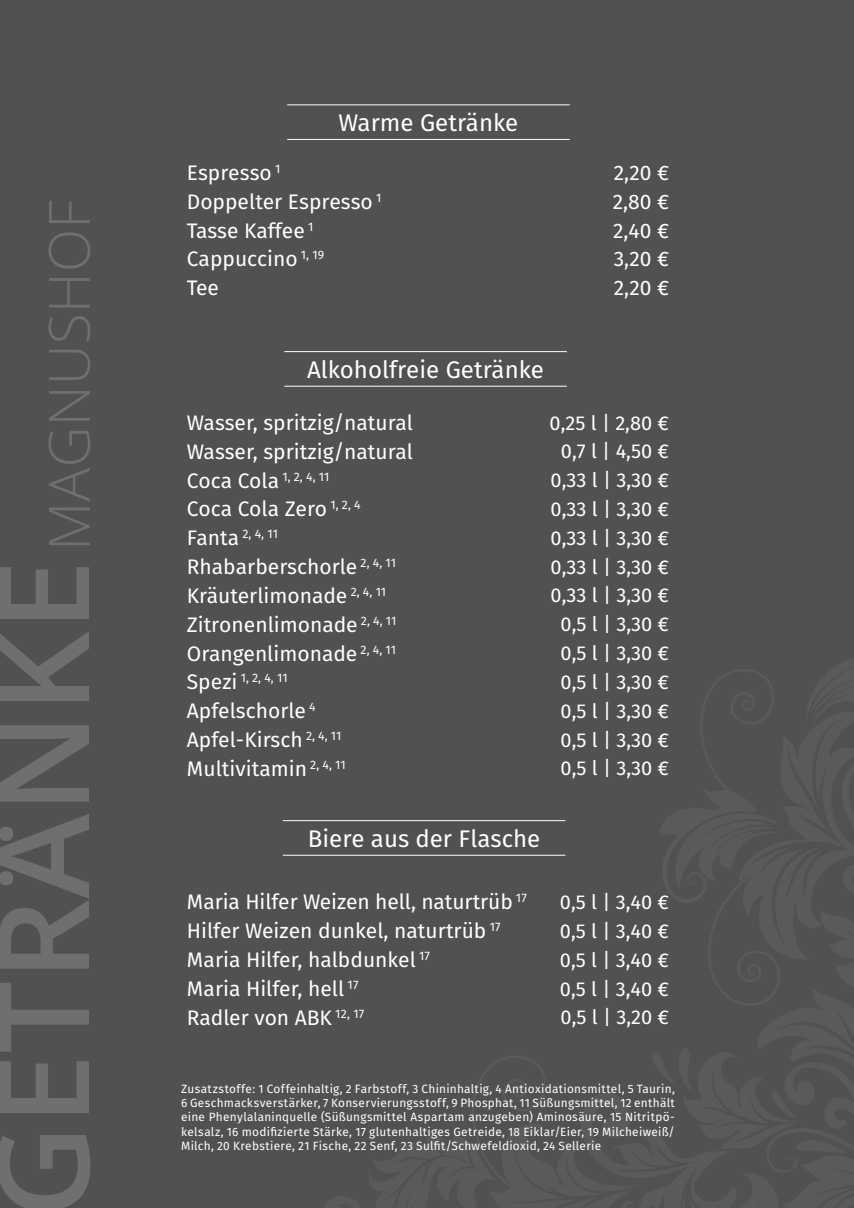
<style>
.page{position:relative;width:854px;height:1208px;background:#fff}
.page>*{position:absolute;margin:0;border:0;box-sizing:border-box;transform-origin:0 0}
.t1{font:24px "Fira Sans";color:#fff}
.t2{font:21px "Fira Sans";color:#fff}
.t3{font:20px "Fira Sans";color:#fff}
.t4{font:12.2px "Fira Sans";color:#fff}
.t5{font:12px/14.4px "Fira Sans";letter-spacing:.025em;color:#fff;text-align:justify}
.s1{font-size:21px}
</style>
<div class="page">
<div style="left:0;top:0;width:853px;height:1208px;background:#4f5153"></div>
<hr style="left:287px;top:104px;width:282px;height:1px;background:#fff">
<hr style="left:287px;top:139px;width:282px;height:1px;background:#fff">
<svg style="left:0;top:567px;width:90px;height:641px"></svg>
<svg style="left:48px;top:201px;width:42px;height:344px"></svg>
<hr style="left:284px;top:351px;width:282px;height:1px;background:#fff">
<hr style="left:284px;top:386px;width:282px;height:1px;background:#fff">
<hr style="left:283px;top:820px;width:282px;height:1px;background:#fff">
<hr style="left:283px;top:854px;width:282px;height:1px;background:#fff">
<p class="t1" style="left:338px;top:106px;width:181px">Warme Getränke</p>
<p class="t2" style="left:187px;top:158px;width:95px">Espresso <sup>1</sup></p>
<p class="t2" style="left:613px;top:158px;width:57px">2,20 €</p>
<p class="t2" style="left:187px;top:187px;width:196px">Doppelter Espresso <sup>1</sup></p>
<p class="t2" style="left:612px;top:187px;width:58px">2,80 €</p>
<p class="t2" style="left:187px;top:215px;width:128px">Tasse Kaffee <sup>1</sup></p>
<p class="t2" style="left:613px;top:215px;width:57px">2,40 €</p>
<p class="t2" style="left:187px;top:244px;width:139px">Cappuccino <sup>1,</sup> <sup>19</sup></p>
<p class="t2" style="left:613px;top:244px;width:57px">3,20 €</p>
<p class="t2" style="left:187px;top:273px;width:34px">Tee</p>
<p class="t2" style="left:613px;top:273px;width:57px">2,20 €</p>
<p class="t1" style="left:307px;top:353px;width:238px">Alkoholfreie Getränke</p>
<p class="t2" style="left:187px;top:408px;width:227px">Wasser, spritzig/natural</p>
<p class="t3" style="left:549px;top:408px;width:121px">0,25 l | 2,80 €</p>
<p class="t2" style="left:187px;top:437px;width:227px">Wasser, spritzig/natural</p>
<p class="t3" style="left:560px;top:437px;width:110px">0,7 l | 4,50 €</p>
<p class="t2" style="left:187px;top:465px;width:144px">Coca Cola <sup>1,</sup> <sup>2,</sup> <sup>4,</sup> <sup>11</sup></p>
<p class="t3" style="left:550px;top:466px;width:120px">0,33 l | 3,30 €</p>
<p class="t2" style="left:187px;top:494px;width:175px">Coca Cola Zero <sup>1,</sup> <sup>2,</sup> <sup>4</sup></p>
<p class="t3" style="left:550px;top:495px;width:120px">0,33 l | 3,30 €</p>
<p class="t4" style="left:187px;top:525px;width:93px"><span class="s1">Fanta</span> 2, 4, 11</p>
<p class="t3" style="left:550px;top:524px;width:120px">0,33 l | 3,30 €</p>
<p class="t2" style="left:187px;top:552px;width:211px">Rhabarberschorle <sup>2,</sup> <sup>4,</sup> <sup>11</sup></p>
<p class="t3" style="left:550px;top:552px;width:120px">0,33 l | 3,30 €</p>
<p class="t2" style="left:187px;top:581px;width:201px">Kräuterlimonade <sup>2,</sup> <sup>4,</sup> <sup>11</sup></p>
<p class="t3" style="left:550px;top:581px;width:120px">0,33 l | 3,30 €</p>
<p class="t2" style="left:187px;top:609px;width:211px">Zitronenlimonade <sup>2,</sup> <sup>4,</sup> <sup>11</sup></p>
<p class="t3" style="left:560px;top:610px;width:110px">0,5 l | 3,30 €</p>
<p class="t2" style="left:187px;top:638px;width:211px">Orangenlimonade <sup>2,</sup> <sup>4,</sup> <sup>11</sup></p>
<p class="t3" style="left:560px;top:639px;width:110px">0,5 l | 3,30 €</p>
<p class="t4" style="left:187px;top:669px;width:102px"><span class="s1">Spezi</span> 1, 2, 4, 11</p>
<p class="t3" style="left:560px;top:668px;width:110px">0,5 l | 3,30 €</p>
<p class="t2" style="left:187px;top:696px;width:130px">Apfelschorle <sup>4</sup></p>
<p class="t3" style="left:560px;top:696px;width:110px">0,5 l | 3,30 €</p>
<p class="t2" style="left:187px;top:725px;width:156px">Apfel-Kirsch <sup>2,</sup> <sup>4,</sup> <sup>11</sup></p>
<p class="t3" style="left:560px;top:725px;width:110px">0,5 l | 3,30 €</p>
<p class="t2" style="left:187px;top:753px;width:160px">Multivitamin <sup>2,</sup> <sup>4,</sup> <sup>11</sup></p>
<p class="t3" style="left:560px;top:754px;width:110px">0,5 l | 3,30 €</p>
<p class="t1" style="left:308px;top:822px;width:234px">Biere aus der Flasche</p>
<p class="t2" style="left:187px;top:887px;width:341px">Maria Hilfer Weizen hell, naturtrüb <sup>17</sup></p>
<p class="t3" style="left:559px;top:888px;width:111px">0,5 l | 3,40 €</p>
<p class="t2" style="left:187px;top:916px;width:315px">Hilfer Weizen dunkel, naturtrüb <sup>17</sup></p>
<p class="t3" style="left:559px;top:917px;width:111px">0,5 l | 3,40 €</p>
<p class="t2" style="left:187px;top:945px;width:244px">Maria Hilfer, halbdunkel <sup>17</sup></p>
<p class="t3" style="left:559px;top:945px;width:111px">0,5 l | 3,40 €</p>
<p class="t2" style="left:187px;top:974px;width:173px">Maria Hilfer, hell <sup>17</sup></p>
<p class="t3" style="left:559px;top:974px;width:111px">0,5 l | 3,40 €</p>
<p class="t2" style="left:187px;top:1002px;width:179px">Radler von ABK <sup>12,</sup> <sup>17</sup></p>
<p class="t3" style="left:560px;top:1003px;width:110px">0,5 l | 3,20 €</p>
<p class="t5" style="left:181px;top:1082px;width:495px">Zusatzstoffe: 1 Coffeinhaltig, 2 Farbstoff, 3 Chininhaltig, 4 Antioxidationsmittel, 5 Taurin, 6 Geschmacksverstärker, 7 Konservierungsstoff, 9 Phosphat, 11 Süßungsmittel, 12 enthält eine Phenylalaninquelle (Süßungsmittel Aspartam anzugeben) Aminosäure, 15 Nitritpö&shy;kelsalz, 16 modifizierte Stärke, 17 glutenhaltiges Getreide, 18 Eiklar/Eier, 19 Milcheiweiß/ Milch, 20 Krebstiere, 21 Fische, 22 Senf, 23 Sulfit/Schwefeldioxid, 24 Sellerie</p>
</div>
